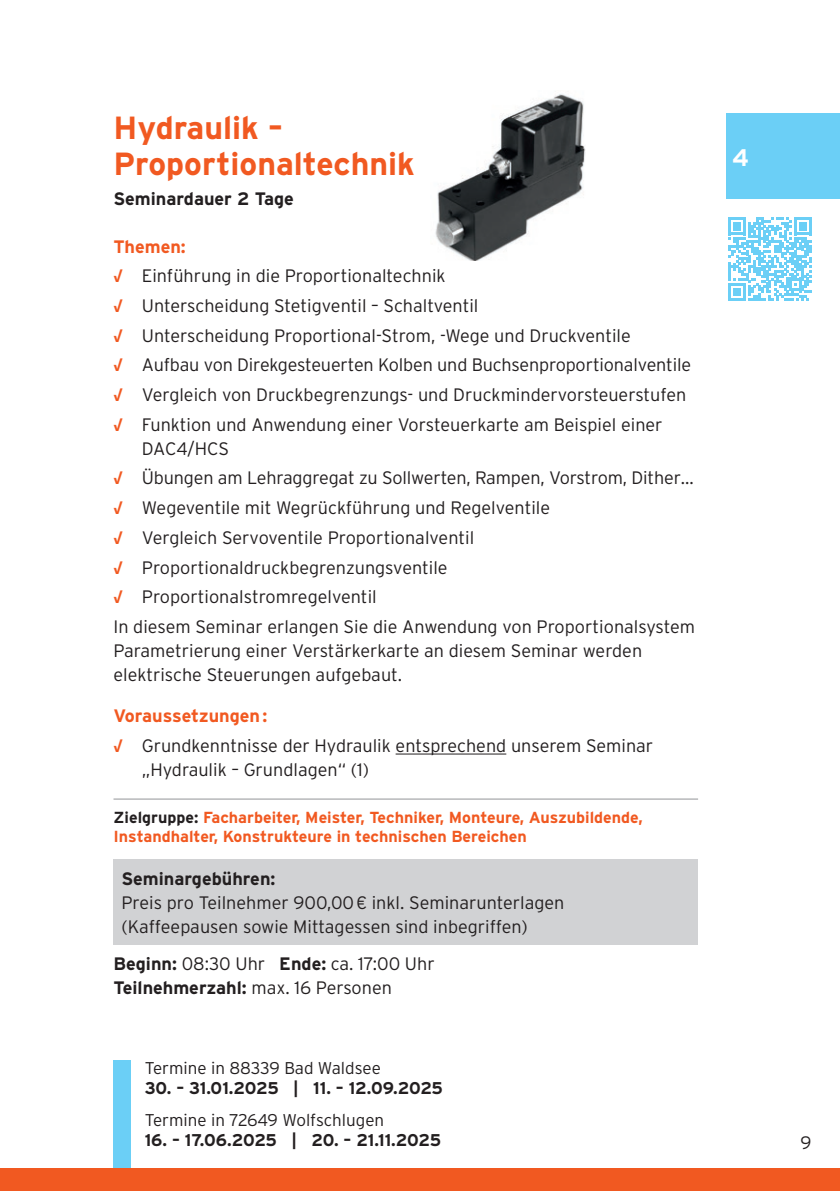
<style>
.page{position:relative;width:840px;height:1191px;background:#fff}
.page>*{position:absolute;margin:0;border:0;box-sizing:border-box;transform-origin:0 0}
.t1{font:700 32px/36px "Interstate";color:#f15921}
.t2{font:700 24px "Interstate";color:#fff}
.t3{font:300 18px/29.6px "Interstate";color:#231f20}
.t4{font:700 18px "Interstate";color:#231f20}
.t5{font:700 17px "Interstate";letter-spacing:-.02em;color:#231f20}
.t6{font:300 17px "Interstate";color:#231f20}
.t7{font:700 16px/19.2px "Interstate";color:#f15921}
.s1{font-weight:700;color:#f15921}
.s2{font-family:"Interstate Condensed";font-weight:700;color:#f15921}
.s3{color:#231f20}
.s4{font-weight:700}
</style>
<div class="page">
<div style="left:0;top:1168px;width:839px;height:23px;background:#f15921"></div>
<div style="left:726px;top:113px;width:113px;height:85px;background:#6bcff6"></div>
<hr style="left:395px;top:753px;width:111px;height:1px;background:#231f20">
<img style="left:435px;top:94px;width:150px;height:167px">
<svg style="left:113px;top:799px;width:584px;height:146px"></svg>
<div style="left:113px;top:859px;width:584px;height:85px;background:#d1d2d4"></div>
<hr style="left:113px;top:798px;width:584px;height:1px;background:#939598">
<div style="left:113px;top:1060px;width:17px;height:108px;background:#6bcff6"></div>
<svg style="left:728px;top:218px;width:82px;height:82px"></svg>
<h1 class="t1" style="left:113px;top:110px;width:303px">Hydraulik –<br>Proportionaltechnik</h1>
<p class="t4" style="left:113px;top:188px;width:182px">Seminardauer 2 Tage</p>
<p class="t3" style="left:113px;top:231px;width:578px"><span class="s1">Themen:<br></span><span class="s2">√</span> Einführung in die Proportionaltechnik<br><span class="s2">√</span> Unterscheidung Stetigventil – Schaltventil<br><span class="s2">√</span> Unterscheidung Proportional-Strom, -Wege und Druckventile<br><span class="s2">√</span> Aufbau von Direkgesteuerten Kolben und Buchsenproportionalventile <span class="s2">√</span> Vergleich von Druckbegrenzungs- und Druckmindervorsteuerstufen <span class="s2">√</span> Funktion und Anwendung einer Vorsteuerkarte am Beispiel einer</p>
<p class="t3" style="left:113px;top:433px;width:583px;text-indent:28px">DAC4/HCS<br><span class="s2">√</span> Übungen am Lehraggregat zu Sollwerten, Rampen, Vorstrom, Dither… <span class="s2">√</span> Wegeventile mit Wegrückführung und Regelventile<br><span class="s2">√</span> Vergleich Servoventile Proportionalventil<br><span class="s2">√</span> Proportionaldruckbegrenzungsventile<br><span class="s2">√</span> Proportionalstromregelventil<br>In diesem Seminar erlangen Sie die Anwendung von Proportionalsystem</p>
<p class="t3" style="left:113px;top:638px;width:530px;line-height:24px">Parametrierung einer Verstärkerkarte an diesem Seminar werden elektrische Steuerungen aufgebaut.</p>
<p class="t3" style="left:113px;top:700px;width:541px"><span class="s1">Voraussetzungen :<br></span><span class="s2">√</span> Grundkenntnisse der Hydraulik entsprechend unserem Seminar</p>
<p class="t3" style="left:142px;top:754px;width:228px">„Hydraulik – Grundlagen“ (1)</p>
<p class="t7" style="left:113px;top:808px;width:530px"><span class="s3">Zielgruppe:</span> Facharbeiter, Meister, Techniker, Monteure, Auszubildende,<br>Instandhalter, Konstrukteure in technischen Bereichen</p>
<p class="t4" style="left:121px;top:868px;width:155px">Seminargebühren:</p>
<p class="t3" style="left:121px;top:890px;width:444px;line-height:24px">Preis pro Teilnehmer 900,00 € inkl. Seminarunterlagen (Kaffeepausen sowie Mittagessen sind inbegriffen)</p>
<p class="t3" style="left:113px;top:951px;width:322px;line-height:24px"><span class="s4">Beginn:</span> 08:30 Uhr <span class="s4">Ende:</span> ca. 17:00 Uhr<br><span class="s4">Teilnehmerzahl:</span> max. 16 Personen</p>
<p class="t6" style="left:145px;top:1058px;width:237px">Termine in 88339 Bad Waldsee</p>
<p class="t5" style="left:145px;top:1078px;width:299px">30. – 31.01.2025 | 11. – 12.09.2025</p>
<p class="t6" style="left:145px;top:1110px;width:241px">Termine in 72649 Wolfschlugen</p>
<p class="t5" style="left:145px;top:1130px;width:298px">16. – 17.06.2025 | 20. – 21.11.2025</p>
<h2 class="t2" style="left:732px;top:144px;width:18px">4</h2>
<p class="t3" style="left:800px;top:1127px;width:13px">9</p>
</div>
